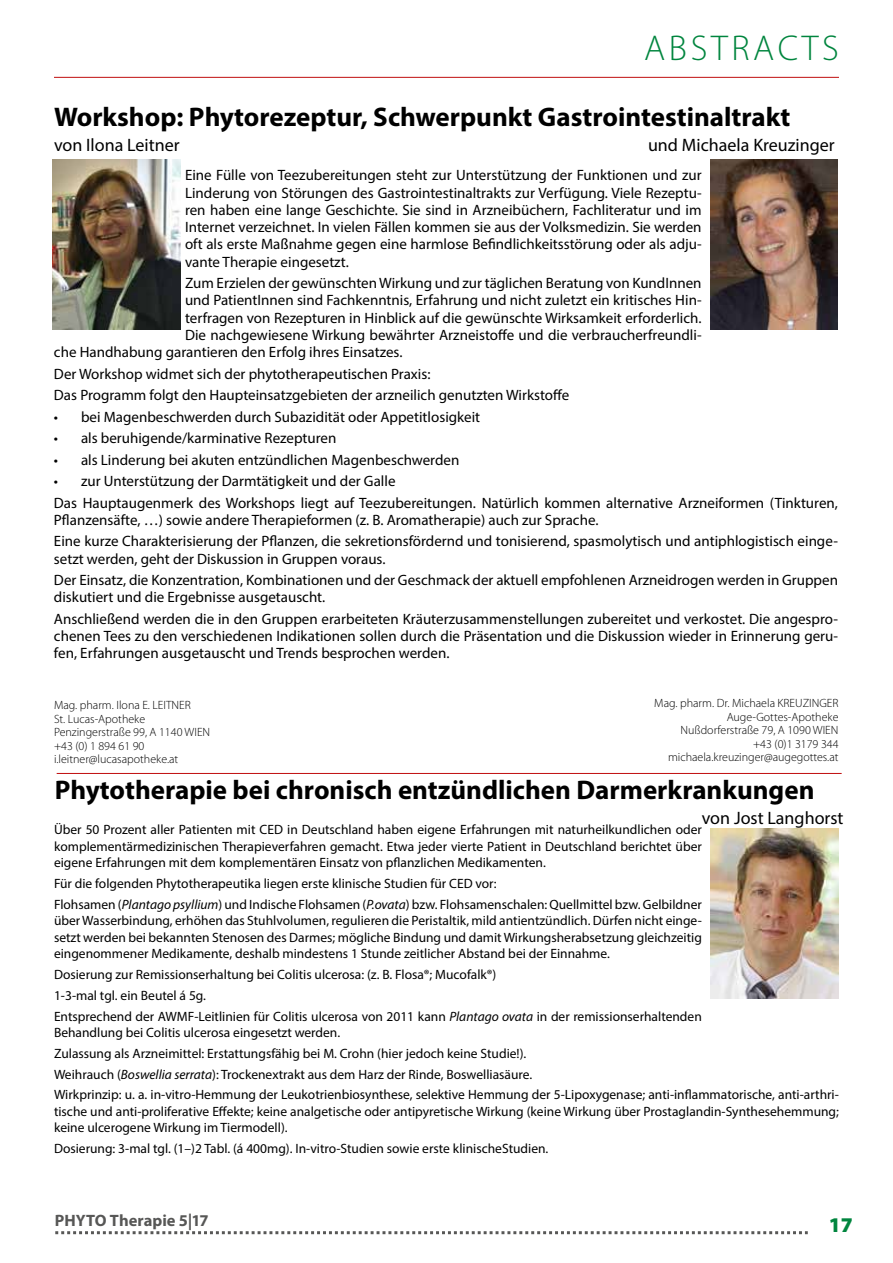
<style>
.page{position:relative;width:893px;height:1263px;background:#fff}
.page>*{position:absolute;margin:0;border:0;box-sizing:border-box;transform-origin:0 0}
.t1{font:300 36px "Myriad Pro";letter-spacing:.1em;color:#00853e}
.t2{font:700 27px "Myriad Pro";color:#000}
.t3{font:900 21px "Myriad Pro";color:#00853e}
.t4{font:18px "Myriad Pro";color:#000}
.t5{font:700 16.5px "Myriad Pro";color:#575756}
.t6{font:15px/17.2px "Myriad Pro";color:#000}
.t7{font:13.5px/20.7px "Myriad Pro";color:#000}
.t8{font:300 12px/13.5px "Myriad Pro";color:#000;text-align:right}
.s1{font-style:italic}
</style>
<div class="page">
<hr style="left:54px;top:77px;width:785px;height:1px;background:#c00d0e">
<img style="left:710px;top:829px;width:128px;height:170px">
<img style="left:710px;top:159px;width:128px;height:171px">
<img style="left:53px;top:159px;width:127px;height:170px">
<hr style="left:57px;top:773px;width:785px;height:1px;background:#c00d0e">
<svg style="left:55px;top:1231px;width:753px;height:3px"></svg>
<h1 class="t1" style="left:644px;top:29px;width:196px">ABSTRACTS</h1>
<h2 class="t2" style="left:54px;top:99px;width:738px">Workshop: Phytorezeptur, Schwerpunkt Gastrointestinaltrakt</h2>
<p class="t4" style="left:54px;top:134px;width:127px">von Ilona Leitner</p>
<p class="t4" style="left:648px;top:134px;width:188px">und Michaela Kreuzinger</p>
<p class="t6" style="left:185px;top:166px;width:518px;text-align:justify">Eine Fülle von Teezubereitungen steht zur Unterstützung der Funktionen und zur Linderung von Störungen des Gastrointestinaltrakts zur Verfügung. Viele Rezeptu&shy;ren haben eine lange Geschichte. Sie sind in Arzneibüchern, Fachliteratur und im Internet verzeichnet. In vielen Fällen kommen sie aus der Volksmedizin. Sie werden oft als erste Maßnahme gegen eine harmlose Befindlichkeitsstörung oder als adju&shy;vante Therapie eingesetzt.</p>
<p class="t6" style="left:185px;top:274px;width:518px">Zum Erzielen der gewünschten Wirkung und zur täglichen Beratung von KundInnen</p>
<p class="t6" style="left:185px;top:291px;width:518px">und PatientInnen sind Fachkenntnis, Erfahrung und nicht zuletzt ein kritisches Hin-</p>
<p class="t6" style="left:185px;top:309px;width:518px">terfragen von Rezepturen in Hinblick auf die gewünschte Wirksamkeit erforderlich.</p>
<p class="t6" style="left:185px;top:326px;width:518px">Die nachgewiesene Wirkung bewährter Arzneistoffe und die verbraucherfreundli-</p>
<p class="t6" style="left:54px;top:343px;width:350px">che Handhabung garantieren den Erfolg ihres Einsatzes.</p>
<p class="t6" style="left:54px;top:363px;width:517px;line-height:21.5px">Der Workshop widmet sich der phytotherapeutischen Praxis:<br>Das Programm folgt den Haupteinsatzgebieten der arzneilich genutzten Wirkstoffe</p>
<p class="t6" style="left:54px;top:408px;width:428px">• bei Magenbeschwerden durch Subazidität oder Appetitlosigkeit</p>
<p class="t6" style="left:54px;top:429px;width:284px">• als beruhigende/karminative Rezepturen</p>
<p class="t6" style="left:54px;top:451px;width:407px">• als Linderung bei akuten entzündlichen Magenbeschwerden</p>
<p class="t6" style="left:54px;top:470px;width:785px;line-height:21.5px">• zur Unterstützung der Darmtätigkeit und der Galle<br>Das Hauptaugenmerk des Workshops liegt auf Teezubereitungen. Natürlich kommen alternative Arzneiformen (Tinkturen,</p>
<p class="t6" style="left:54px;top:509px;width:785px;line-height:21.5px">Pflanzensäfte, …) sowie andere Therapieformen (z. B. Aromatherapie) auch zur Sprache.<br>Eine kurze Charakterisierung der Pflanzen, die sekretionsfördernd und tonisierend, spasmolytisch und antiphlogistisch einge-</p>
<p class="t6" style="left:54px;top:547px;width:785px;line-height:21.5px">setzt werden, geht der Diskussion in Gruppen voraus.<br>Der Einsatz, die Konzentration, Kombinationen und der Geschmack der aktuell empfohlenen Arzneidrogen werden in Gruppen</p>
<p class="t6" style="left:54px;top:586px;width:785px;line-height:21.5px">diskutiert und die Ergebnisse ausgetauscht.<br>Anschließend werden die in den Gruppen erarbeiteten Kräuterzusammenstellungen zubereitet und verkostet. Die angespro-</p>
<p class="t6" style="left:54px;top:627px;width:785px">chenen Tees zu den verschiedenen Indikationen sollen durch die Präsentation und die Diskussion wieder in Erinnerung geru&shy;fen, Erfahrungen ausgetauscht und Trends besprochen werden.</p>
<p class="t8" style="left:654px;top:696px;width:186px">Mag. pharm. Dr. Michaela KREUZINGER<br>Auge-Gottes-Apotheke<br>Nußdorferstraße 79, A 1090 WIEN<br>+43 (0)1 3179 344 michaela.kreuzinger@augegottes.at</p>
<p class="t8" style="left:54px;top:699px;width:158px;text-align:left">Mag. pharm. Ilona E. LEITNER<br>St. Lucas-Apotheke<br>Penzingerstraße 99, A 1140 WIEN +43 (0) 1 894 61 90 i.leitner@lucasapotheke.at</p>
<h2 class="t2" style="left:55px;top:772px;width:761px">Phytotherapie bei chronisch entzündlichen Darmerkrankungen</h2>
<p class="t4" style="left:702px;top:807px;width:143px">von Jost Langhorst</p>
<p class="t7" style="left:54px;top:821px;width:649px;line-height:16.5px;text-align:justify">Über 50 Prozent aller Patienten mit CED in Deutschland haben eigene Erfahrungen mit naturheilkundlichen oder komplementärmedizinischen Therapieverfahren gemacht. Etwa jeder vierte Patient in Deutschland berichtet über eigene Erfahrungen mit dem komplementären Einsatz von pflanzlichen Medikamenten.</p>
<p class="t7" style="left:54px;top:873px;width:649px">Für die folgenden Phytotherapeutika liegen erste klinische Studien für CED vor:<br>Flohsamen (<span class="s1">Plantago psyllium</span>) und Indische Flohsamen (<span class="s1">P.ovata</span>) bzw. Flohsamenschalen: Quellmittel bzw. Gelbildner</p>
<p class="t7" style="left:54px;top:912px;width:649px;line-height:16.5px;text-align:justify">über Wasserbindung, erhöhen das Stuhlvolumen, regulieren die Peristaltik, mild antientzündlich. Dürfen nicht einge&shy;setzt werden bei bekannten Stenosen des Darmes; mögliche Bindung und damit Wirkungsherabsetzung gleichzeitig eingenommener Medikamente, deshalb mindestens 1 Stunde zeitlicher Abstand bei der Einnahme.</p>
<p class="t7" style="left:54px;top:964px;width:649px">Dosierung zur Remissionserhaltung bei Colitis ulcerosa: (z. B. Flosa®; Mucofalk®)<br>1-3-mal tgl. ein Beutel á 5g.<br>Entsprechend der AWMF-Leitlinien für Colitis ulcerosa von 2011 kann <span class="s1">Plantago ovata</span> in der remissionserhaltenden</p>
<p class="t7" style="left:54px;top:1022px;width:786px">Behandlung bei Colitis ulcerosa eingesetzt werden.<br>Zulassung als Arzneimittel: Erstattungsfähig bei M. Crohn (hier jedoch keine Studie!).<br>Weihrauch (<span class="s1">Boswellia serrata</span>): Trockenextrakt aus dem Harz der Rinde, Boswelliasäure.<br>Wirkprinzip: u. a. in-vitro-Hemmung der Leukotrienbiosynthese, selektive Hemmung der 5-Lipoxygenase; anti-inflammatorische, anti-arthri-</p>
<p class="t7" style="left:54px;top:1103px;width:786px;line-height:16.5px">tische und anti-proliferative Effekte; keine analgetische oder antipyretische Wirkung (keine Wirkung über Prostaglandin-Synthesehemmung; keine ulcerogene Wirkung im Tiermodell).</p>
<p class="t7" style="left:54px;top:1138px;width:496px">Dosierung: 3-mal tgl. (1–)2 Tabl. (á 400mg). In-vitro-Studien sowie erste klinischeStudien.</p>
<p class="t5" style="left:55px;top:1210px;width:155px">PHYTO Therapie 5|17</p>
<h3 class="t3" style="left:829px;top:1213px;width:26px">17</h3>
</div>
